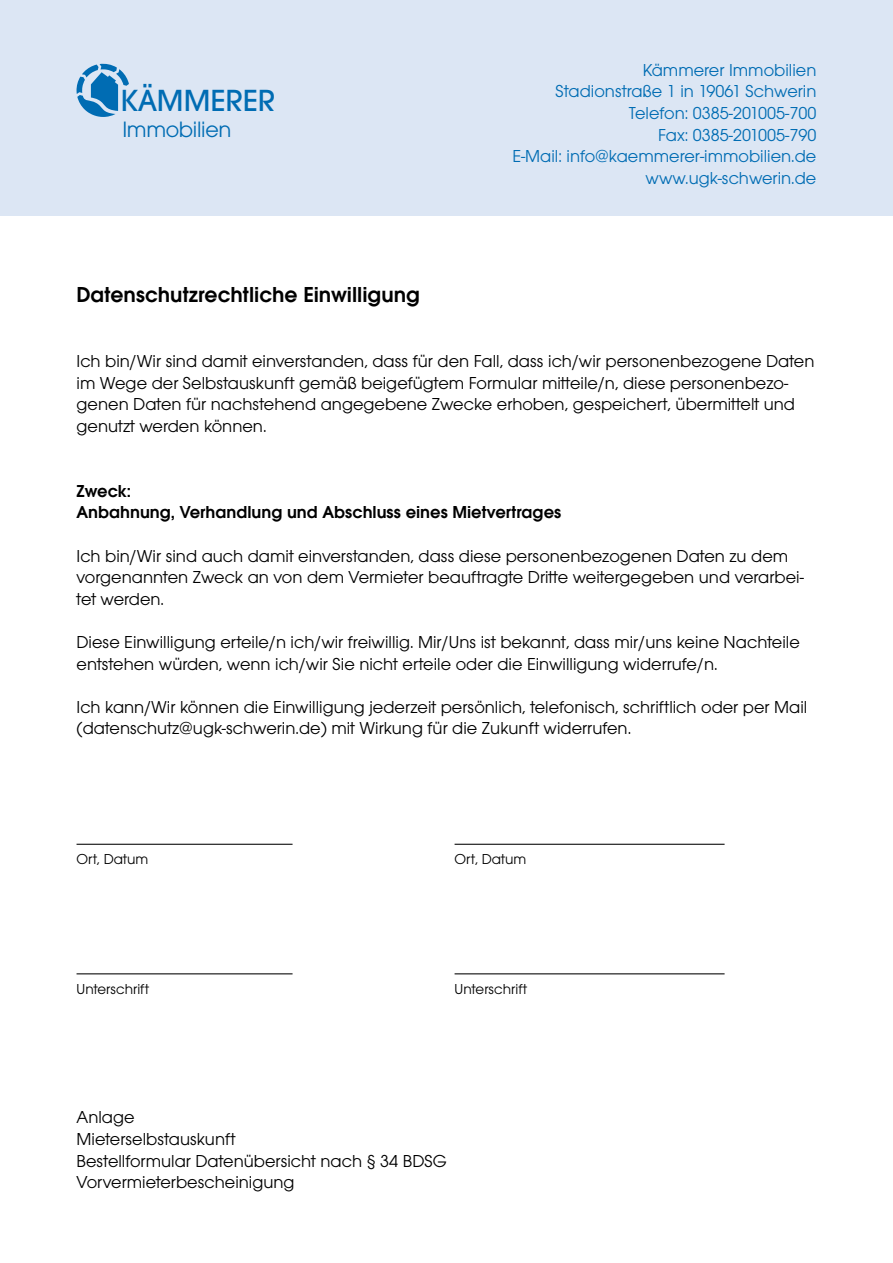
<style>
.page{position:relative;width:893px;height:1263px;background:#fff}
.page>*{position:absolute;margin:0;border:0;box-sizing:border-box;transform-origin:0 0}
.t1{font:500 31.8px "Avant Garde Gothic Itc T";color:#006cb3}
.t2{font:23.1px "Avant Garde Gothic Itc T";letter-spacing:-.015em;color:#006cb3}
.t3{font:600 22.5px "Avant Garde Gothic Itc T";color:#000}
.t4{font:18px/21.6px "Avant Garde Gothic Itc T";color:#000}
.t5{font:18px/21.6px "Avant Garde Gothic Itc T";color:#006cb3;text-align:right}
.t6{font:600 18px/21.6px "Avant Garde Gothic Itc T";color:#000}
.t7{font:15px "Avant Garde Gothic Itc T";color:#000}
</style>
<div class="page">
<div style="left:0;top:0;width:893px;height:216px;background:#dce6f4"></div>
<svg style="left:77px;top:64px;width:52px;height:53px"></svg>
<hr style="left:77px;top:844px;width:216px;height:1px;background:#000">
<hr style="left:455px;top:844px;width:270px;height:1px;background:#000">
<hr style="left:77px;top:973px;width:216px;height:1px;background:#000">
<hr style="left:455px;top:973px;width:270px;height:1px;background:#000">
<h1 class="t1" style="left:121px;top:82px;width:156px">KÄMMERER</h1>
<p class="t2" style="left:122px;top:116px;width:111px">Immobilien</p>
<p class="t3" style="left:77px;top:282px;width:345px">Datenschutzrechtliche Einwilligung</p>
<p class="t5" style="left:512px;top:59px;width:306px">Kämmerer Immobilien<br>Stadionstraße 1 in 19061 Schwerin<br>Telefon: 0385-201005-700<br>Fax: 0385-201005-790<br>E-Mail: info@kaemmerer-immobilien.de www.ugk-schwerin.de</p>
<p class="t4" style="left:77px;top:350px;width:739px">Ich bin/Wir sind damit einverstanden, dass für den Fall, dass ich/wir personenbezogene Daten im Wege der Selbstauskunft gemäß beigefügtem Formular mitteile/n, diese personenbezo&shy;genen Daten für nachstehend angegebene Zwecke erhoben, gespeichert, übermittelt und genutzt werden können.</p>
<p class="t6" style="left:77px;top:480px;width:487px">Zweck:<br>Anbahnung, Verhandlung und Abschluss eines Mietvertrages</p>
<p class="t4" style="left:77px;top:545px;width:729px">Ich bin/Wir sind auch damit einverstanden, dass diese personenbezogenen Daten zu dem vorgenannten Zweck an von dem Vermieter beauftragte Dritte weitergegeben und verarbei&shy;tet werden.</p>
<p class="t4" style="left:77px;top:631px;width:725px">Diese Einwilligung erteile/n ich/wir freiwillig. Mir/Uns ist bekannt, dass mir/uns keine Nachteile entstehen würden, wenn ich/wir Sie nicht erteile oder die Einwilligung widerrufe/n.</p>
<p class="t4" style="left:77px;top:696px;width:732px">Ich kann/Wir können die Einwilligung jederzeit persönlich, telefonisch, schriftlich oder per Mail (datenschutz@ugk-schwerin.de) mit Wirkung für die Zukunft widerrufen.</p>
<p class="t7" style="left:77px;top:850px;width:73px">Ort, Datum</p>
<p class="t7" style="left:455px;top:850px;width:73px">Ort, Datum</p>
<p class="t7" style="left:77px;top:980px;width:74px">Unterschrift</p>
<p class="t7" style="left:455px;top:980px;width:74px">Unterschrift</p>
<p class="t4" style="left:77px;top:1106px;width:372px">Anlage<br>Mieterselbstauskunft<br>Bestellformular Datenübersicht nach § 34 BDSG<br>Vorvermieterbescheinigung</p>
</div>
